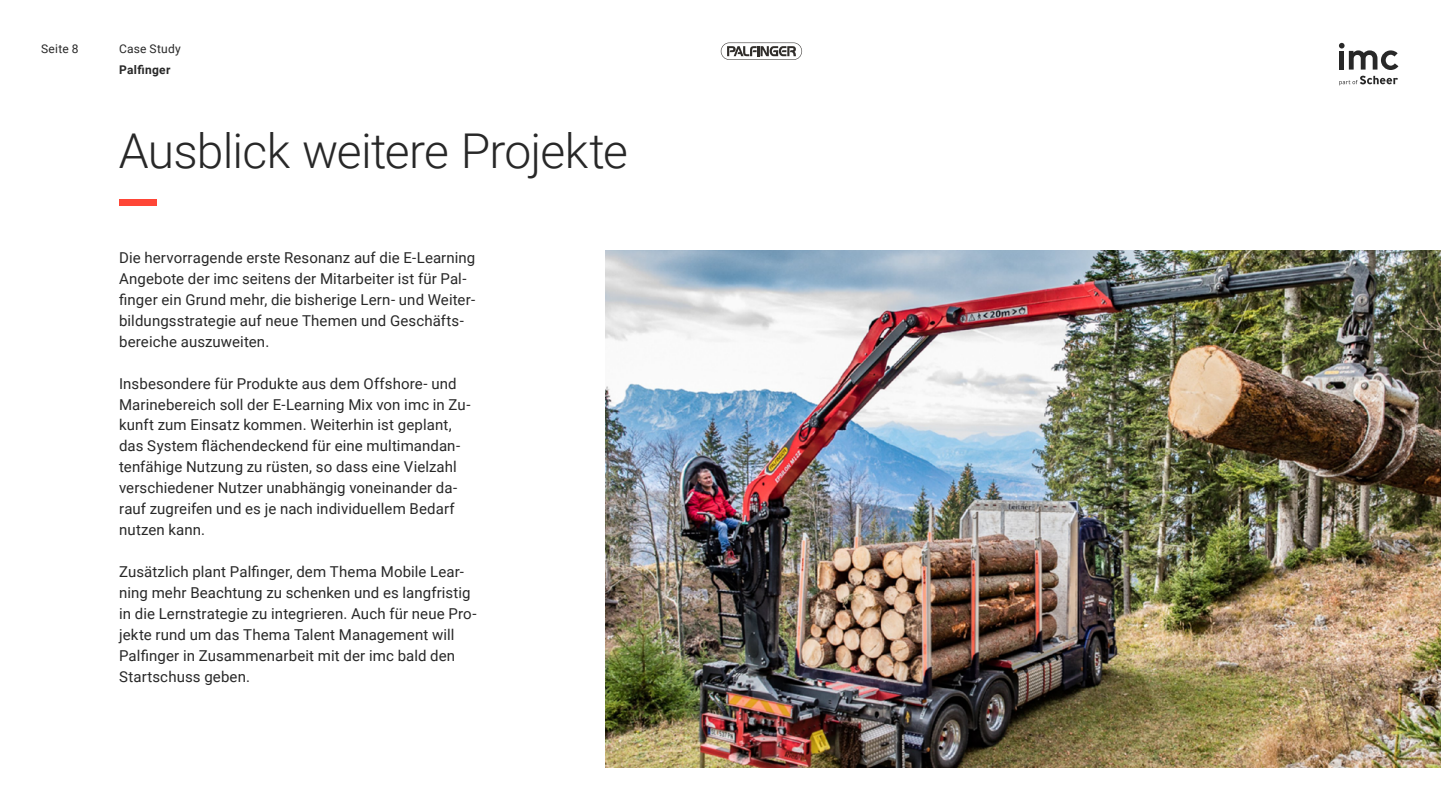
<style>
.page{position:relative;width:1441px;height:810px;background:#fff}
.page>*{position:absolute;margin:0;border:0;box-sizing:border-box;transform-origin:0 0}
.t1{font:84px "Roboto";color:#ff4637}
.t2{font:300 48px "Roboto";letter-spacing:-.015em;color:#282828}
.t3{font:15px/21px "Roboto";letter-spacing:.005em;color:#282828}
.t4{font:12px "Roboto";letter-spacing:.02em;color:#282828}
.t5{font:700 12px "Roboto";letter-spacing:.025em;color:#282828}
</style>
<div class="page">
<svg style="left:1339px;top:76px;width:58px;height:9px"></svg>
<svg style="left:1339px;top:43px;width:59px;height:27px"></svg>
<svg style="left:720px;top:43px;width:82px;height:17px"></svg>
<img style="left:605px;top:250px;width:835px;height:517px">
<p class="t4" style="left:41px;top:40px;width:39px">Seite 8</p>
<p class="t4" style="left:119px;top:40px;width:63px">Case Study</p>
<p class="t5" style="left:119px;top:61px;width:53px">Palfinger</p>
<h2 class="t2" style="left:119px;top:117px;width:510px">Ausblick weitere Projekte</h2>
<h1 class="t1" style="left:119px;top:111px;width:39px">_</h1>
<p class="t3" style="left:119px;top:246px;width:358px">Die hervorragende erste Resonanz auf die E-Learning Angebote der imc seitens der Mitarbeiter ist für Pal&shy;finger ein Grund mehr, die bisherige Lern- und Weiter&shy;bildungsstrategie auf neue Themen und Geschäfts&shy;bereiche auszuweiten.</p>
<p class="t3" style="left:119px;top:372px;width:353px">Insbesondere für Produkte aus dem Offshore- und Marinebereich soll der E-Learning Mix von imc in Zu&shy;kunft zum Einsatz kommen. Weiterhin ist geplant, das System flächendeckend für eine multimandan&shy;tenfähige Nutzung zu rüsten, so dass eine Vielzahl verschiedener Nutzer unabhängig voneinander da&shy;rauf zugreifen und es je nach individuellem Bedarf nutzen kann.</p>
<p class="t3" style="left:119px;top:561px;width:359px">Zusätzlich plant Palfinger, dem Thema Mobile Lear&shy;ning mehr Beachtung zu schenken und es langfristig in die Lernstrategie zu integrieren. Auch für neue Pro&shy;jekte rund um das Thema Talent Management will Palfinger in Zusammenarbeit mit der imc bald den Startschuss geben.</p>
</div>
